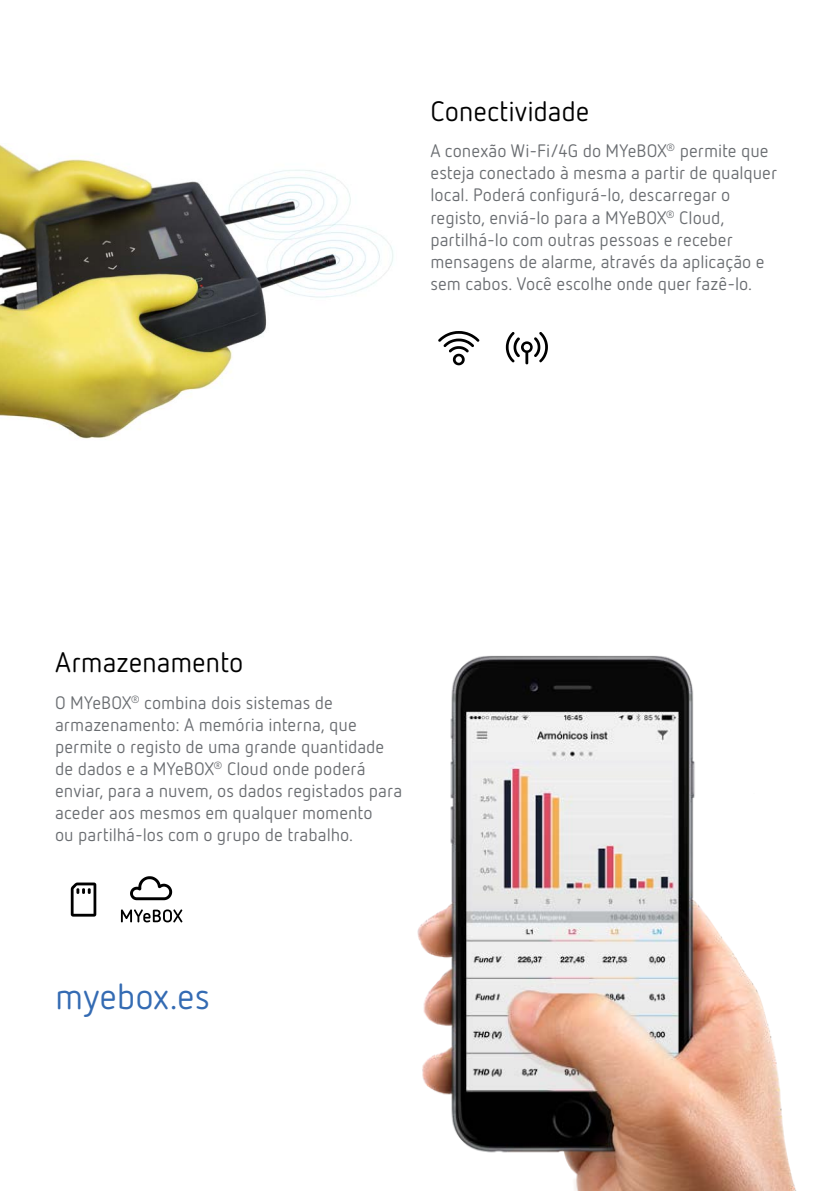
<style>
.page{position:relative;width:840px;height:1191px;background:#fff}
.page>*{position:absolute;margin:0;border:0;box-sizing:border-box;transform-origin:0 0}
.t1{font:36px "Netto Pro";letter-spacing:-.005em;color:#346bb3}
.t2{font:28px "Netto Pro";letter-spacing:-.005em;color:#000}
.t3{font:18px/22px "Netto Pro";color:#6a6d71}
</style>
<div class="page">
<img style="left:0;top:144px;width:394px;height:295px">
<img style="left:417px;top:655px;width:379px;height:536px">
<svg style="left:438px;top:331px;width:41px;height:34px"></svg>
<svg style="left:505px;top:332px;width:42px;height:32px"></svg>
<svg style="left:71px;top:882px;width:25px;height:34px"></svg>
<svg style="left:130px;top:876px;width:42px;height:24px"></svg>
<svg style="left:121px;top:909px;width:61px;height:13px"></svg>
<h2 class="t2" style="left:430px;top:93px;width:161px">Conectividade</h2>
<p class="t3" style="left:430px;top:139px;width:348px">A conexão Wi-Fi/4G do MYeBOX<sup>®</sup> permite que esteja conectado à mesma a partir de qualquer local. Poderá configurá-lo, descarregar o registo, enviá-lo para a MYeBOX<sup>®</sup> Cloud, partilhá-lo com outras pessoas e receber mensagens de alarme, através da aplicação e sem cabos. Você escolhe onde quer fazê-lo.</p>
<h2 class="t2" style="left:55px;top:644px;width:189px">Armazenamento</h2>
<p class="t3" style="left:55px;top:691px;width:348px">O MYeBOX<sup>®</sup> combina dois sistemas de armazenamento: A memória interna, que permite o registo de uma grande quantidade de dados e a MYeBOX<sup>®</sup> Cloud onde poderá enviar, para a nuvem, os dados registados para aceder aos mesmos em qualquer momento<br>ou partilhá-los com o grupo de trabalho.</p>
<h1 class="t1" style="left:55px;top:973px;width:156px">myebox.es</h1>
</div>
